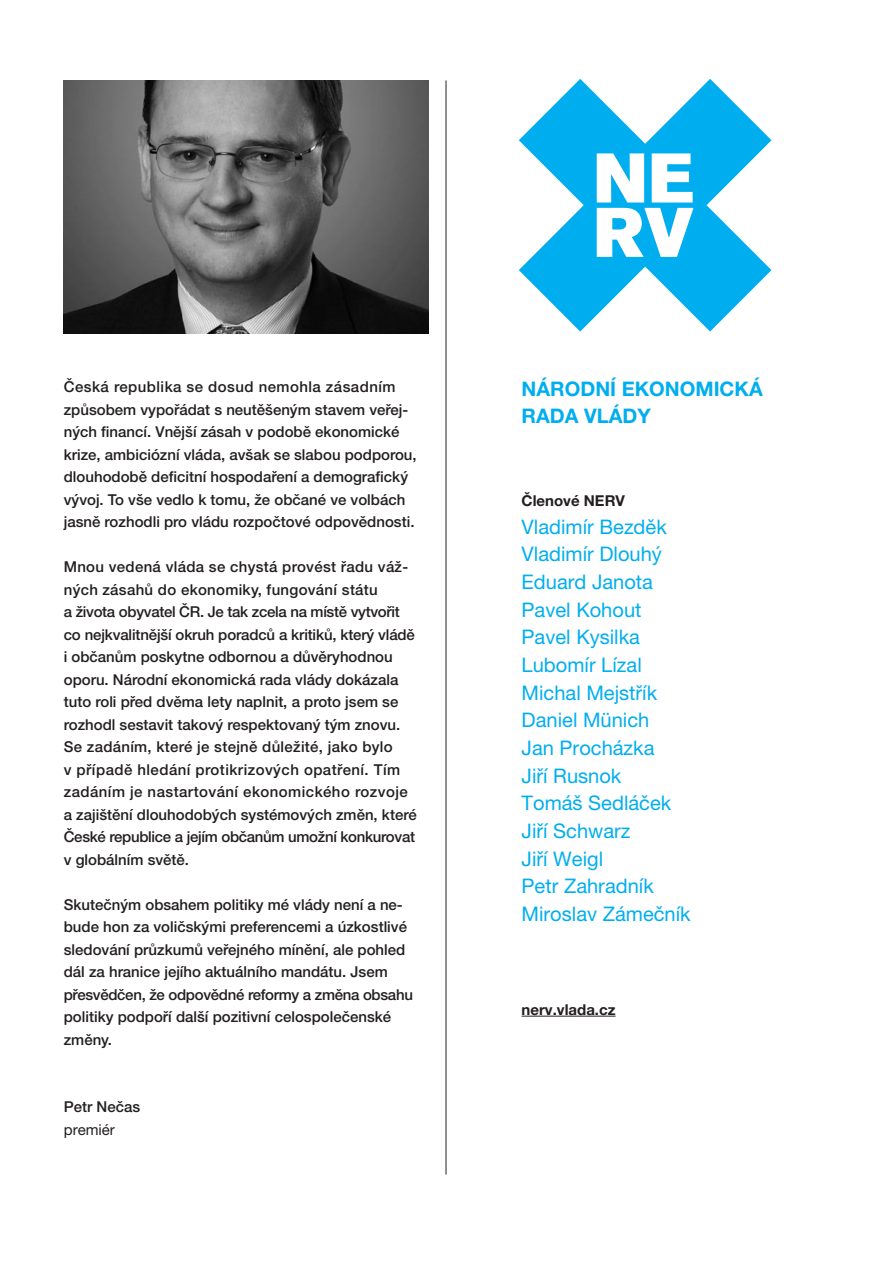
<style>
.page{position:relative;width:893px;height:1263px;background:#fff}
.page>*{position:absolute;margin:0;border:0;box-sizing:border-box;transform-origin:0 0}
.t1{font:20.1px/27.6px "Helvetica Neue LT Pro";color:#00aeef}
.t2{font:700 20.1px/27.6px "Helvetica Neue LT Pro";color:#00aeef}
.t3{font:500 15px/22.5px "Helvetica Neue LT Pro";color:#231f20}
.t4{font:700 15px "Helvetica Neue LT Pro";color:#231f20}
.t5{font:15px "Helvetica Neue LT Pro";color:#231f20}
</style>
<div class="page">
<img style="left:64px;top:80px;width:365px;height:253px">
<svg style="left:519px;top:79px;width:252px;height:253px;fill:#00aeef"></svg>
<svg style="left:597px;top:153px;width:96px;height:104px"></svg>
<hr style="left:446px;top:80px;width:1px;height:1094px;background:#231f20">
<hr style="left:522px;top:1016px;width:94px;height:1px;background:#231f20">
<p class="t3" style="left:64px;top:375px;width:354px">Česká republika se dosud nemohla zásadním způsobem vypořádat s neutěšeným stavem veřej&shy;ných financí. Vnější zásah v podobě ekonomické krize, ambiciózní vláda, avšak se slabou podporou, dlouhodobě deficitní hospodaření a demografický vývoj. To vše vedlo k tomu, že občané ve volbách jasně rozhodli pro vládu rozpočtové odpovědnosti.</p>
<p class="t3" style="left:64px;top:555px;width:354px">Mnou vedená vláda se chystá provést řadu váž&shy;ných zásahů do ekonomiky, fungování státu<br>a života obyvatel ČR. Je tak zcela na místě vytvořit co nejkvalitnější okruh poradců a kritiků, který vládě i občanům poskytne odbornou a důvěryhodnou oporu. Národní ekonomická rada vlády dokázala tuto roli před dvěma lety naplnit, a proto jsem se rozhodl sestavit takový respektovaný tým znovu.<br>Se zadáním, které je stejně důležité, jako bylo<br>v případě hledání protikrizových opatření. Tím zadáním je nastartování ekonomického rozvoje a zajištění dlouhodobých systémových změn, které České republice a jejím občanům umožní konkurovat v globálním světě.</p>
<p class="t3" style="left:64px;top:893px;width:351px">Skutečným obsahem politiky mé vlády není a ne&shy;bude hon za voličskými preferencemi a úzkostlivé sledování průzkumů veřejného mínění, ale pohled dál za hranice jejího aktuálního mandátu. Jsem přesvědčen, že odpovědné reformy a změna obsahu politiky podpoří další pozitivní celospolečenské změny.</p>
<p class="t3" style="left:64px;top:1095px;width:78px">Petr Nečas</p>
<p class="t5" style="left:64px;top:1120px;width:53px">premiér</p>
<h1 class="t2" style="left:522px;top:374px;width:243px">Národní ekonomická rada vlády</h1>
<p class="t4" style="left:522px;top:492px;width:85px">Členové NERV</p>
<h1 class="t1" style="left:522px;top:513px;width:171px">Vladimír Bezděk<br>Vladimír Dlouhý<br>Eduard Janota<br>Pavel Kohout<br>Pavel Kysilka<br>Lubomír Lízal<br>Michal Mejstřík<br>Daniel Münich<br>Jan Procházka<br>Jiří Rusnok<br>Tomáš Sedláček<br>Jiří Schwarz<br>Jiří Weigl<br>Petr Zahradník<br>Miroslav Zámečník</h1>
<p class="t4" style="left:522px;top:1000px;width:95px">nerv.vlada.cz</p>
</div>
